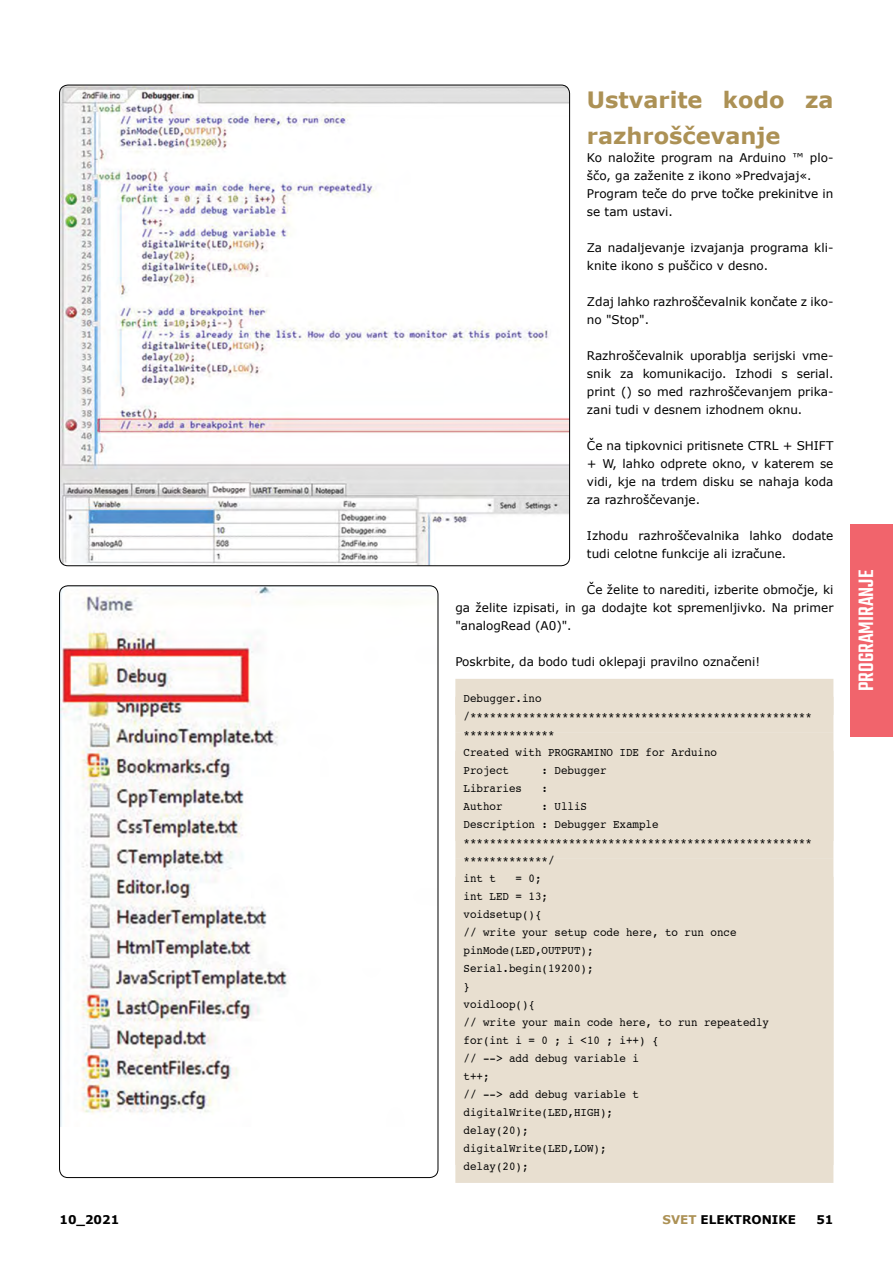
<style>
.page{position:relative;width:893px;height:1263px;background:#fff}
.page>*{position:absolute;margin:0;border:0;box-sizing:border-box;transform-origin:0 0}
.t1{font:700 22.5px/36px "Verdana";color:#ac9155}
.t2{font:500 22.5px "Teko";color:#fff}
.t3{font:12px/18px "Verdana";color:#000}
.t4{font:12px/18px "Courier 10 Pitch BT";color:#000;scale:.9 1}
.t5{font:700 12px "Verdana";color:#000}
.s1{color:#ac9155}
</style>
<div class="page">
<div style="left:850px;top:524px;width:43px;height:213px;background:#f1646c"></div>
<div style="left:455px;top:679px;width:378px;height:36px;background:#e8dfd0"></div>
<div style="left:455px;top:697px;width:378px;height:36px;background:#e8dfd0"></div>
<div style="left:455px;top:733px;width:378px;height:36px;background:#e8dfd0"></div>
<div style="left:455px;top:769px;width:378px;height:36px;background:#e8dfd0"></div>
<div style="left:455px;top:805px;width:378px;height:36px;background:#e8dfd0"></div>
<div style="left:455px;top:823px;width:378px;height:36px;background:#e8dfd0"></div>
<div style="left:455px;top:859px;width:378px;height:36px;background:#e8dfd0"></div>
<div style="left:455px;top:895px;width:378px;height:36px;background:#e8dfd0"></div>
<div style="left:455px;top:931px;width:378px;height:36px;background:#e8dfd0"></div>
<div style="left:455px;top:967px;width:378px;height:36px;background:#e8dfd0"></div>
<div style="left:455px;top:1003px;width:378px;height:36px;background:#e8dfd0"></div>
<div style="left:455px;top:1039px;width:378px;height:36px;background:#e8dfd0"></div>
<div style="left:455px;top:1075px;width:378px;height:36px;background:#e8dfd0"></div>
<div style="left:455px;top:1111px;width:378px;height:36px;background:#e8dfd0"></div>
<div style="left:455px;top:1147px;width:378px;height:36px;background:#e8dfd0"></div>
<img style="left:60px;top:85px;width:510px;height:481px">
<img style="left:60px;top:586px;width:378px;height:541px">
<h1 class="t1" style="left:587px;top:81px;width:248px">Ustvarite kodo za razhroščevanje</h1>
<p class="t3" style="left:587px;top:149px;width:248px">Ko naložite program na Arduino ™ plo&shy;ščo, ga zaženite z ikono »Predvajaj«.<br>Program teče do prve točke prekinitve in se tam ustavi.</p>
<p class="t3" style="left:587px;top:239px;width:248px">Za nadaljevanje izvajanja programa kli&shy;knite ikono s puščico v desno.</p>
<p class="t3" style="left:587px;top:293px;width:248px">Zdaj lahko razhroščevalnik končate z iko&shy;no "Stop".</p>
<p class="t3" style="left:587px;top:347px;width:248px;text-align:justify">Razhroščevalnik uporablja serijski vme&shy;snik za komunikacijo. Izhodi s serial. print () so med razhroščevanjem prika&shy;zani tudi v desnem izhodnem oknu.</p>
<p class="t3" style="left:587px;top:437px;width:248px;text-align:justify">Če na tipkovnici pritisnete CTRL + SHIFT + W, lahko odprete okno, v katerem se vidi, kje na trdem disku se nahaja koda za razhroščevanje.</p>
<p class="t3" style="left:587px;top:527px;width:248px">Izhodu razhroščevalnika lahko dodate tudi celotne funkcije ali izračune.</p>
<p class="t3" style="left:455px;top:581px;width:380px;text-align:justify;text-indent:132px">Če želite to narediti, izberite območje, ki ga želite izpisati, in ga dodajte kot spremenljivko. Na primer "analogRead (A0)".</p>
<p class="t3" style="left:455px;top:653px;width:306px">Poskrbite, da bodo tudi oklepaji pravilno označeni!</p>
<p class="t4" style="left:463px;top:690px;width:389px">Debugger.ino /**************************************************** **************<br>Created with PROGRAMINO IDE for Arduino<br>Project</p>
<p class="t4" style="left:541px;top:762px;width:74px">: Debugger</p>
<p class="t4" style="left:463px;top:780px;width:67px">Libraries</p>
<p class="t4" style="left:541px;top:780px;width:9px">:</p>
<p class="t4" style="left:463px;top:798px;width:45px">Author</p>
<p class="t4" style="left:463px;top:798px;width:389px;text-indent:78px">: UlliS<br>Description : Debugger Example ***************************************************** *************/<br>int t</p>
<p class="t4" style="left:463px;top:870px;width:341px;text-indent:52px">= 0;<br>int LED = 13;<br>voidsetup(){<br>// write your setup code here, to run once pinMode(LED,OUTPUT);<br>Serial.begin(19200);<br>}<br>voidloop(){<br>// write your main code here, to run repeatedly for(int i = 0 ; i &lt;10 ; i++) {<br>// --&gt; add debug variable i<br>t++;<br>// --&gt; add debug variable t digitalWrite(LED,HIGH);<br>delay(20);<br>digitalWrite(LED,LOW);<br>delay(20);</p>
<p class="t5" style="left:60px;top:1211px;width:61px">10_2021</p>
<p class="t5" style="left:662px;top:1211px;width:135px"><span class="s1">SVET</span> ELEKTRONIKE</p>
<p class="t5" style="left:816px;top:1211px;width:19px">51</p>
<h1 class="t2" style="left:853px;top:691px;width:123px;rotate:-90deg">programiranje</h1>
</div>
